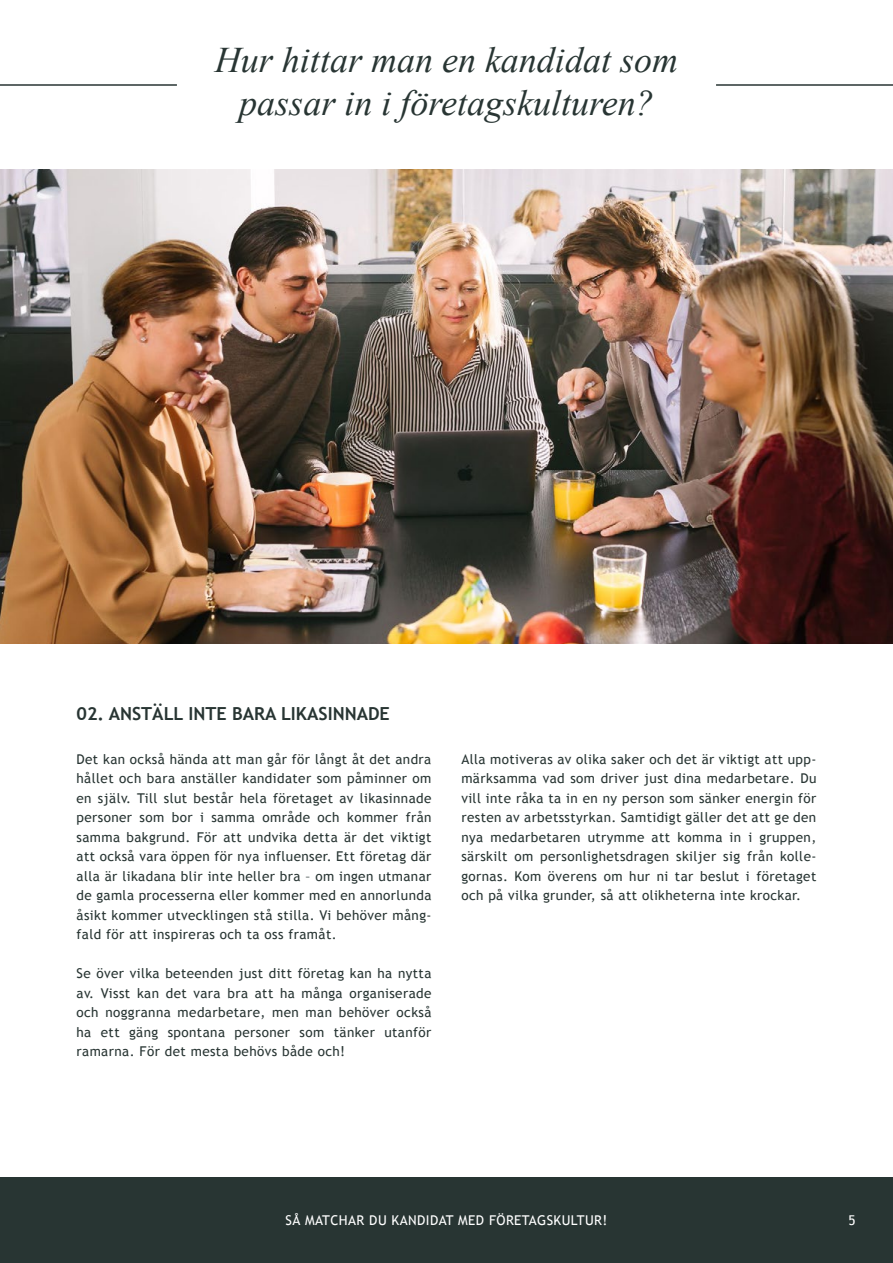
<style>
.page{position:relative;width:893px;height:1263px;background:#fff}
.page>*{position:absolute;margin:0;border:0;box-sizing:border-box;transform-origin:0 0}
.t1{font:italic 36px/43.2px "Times New Roman";color:#283533;text-align:center}
.t2{font:700 18px "Trebuchet MS";color:#283533}
.t3{font:13.5px/19.5px "Trebuchet MS";letter-spacing:.03em;color:#283533;text-align:justify}
.t4{font:13.5px "Trebuchet MS";letter-spacing:.03em;color:#fff}
</style>
<div class="page">
<div style="left:0;top:1178px;width:893px;height:85px;background:#283533"></div>
<img style="left:0;top:170px;width:893px;height:473px">
<hr style="left:0;top:84px;width:177px;height:2px;background:#283533">
<hr style="left:716px;top:84px;width:177px;height:2px;background:#283533">
<h1 class="t1" style="left:215px;top:37px;width:464px">Hur hittar man en kandidat som passar in i företagskulturen?</h1>
<h2 class="t2" style="left:77px;top:703px;width:315px">02. ANSTÄLL INTE BARA LIKASINNADE</h2>
<p class="t3" style="left:77px;top:749px;width:357px">Det kan också hända att man går för långt åt det andra hållet och bara anställer kandidater som påminner om en själv. Till slut består hela företaget av likasinnade personer som bor i samma område och kommer från samma bakgrund. För att undvika detta är det viktigt att också vara öppen för nya influenser. Ett företag där alla är likadana blir inte heller bra – om ingen utmanar de gamla processerna eller kommer med en annorlunda åsikt kommer utvecklingen stå stilla. Vi behöver mång&shy;fald för att inspireras och ta oss framåt.</p>
<p class="t3" style="left:77px;top:964px;width:356px">Se över vilka beteenden just ditt företag kan ha nytta av. Visst kan det vara bra att ha många organiserade och noggranna medarbetare, men man behöver också ha ett gäng spontana personer som tänker utanför ramarna. För det mesta behövs både och!</p>
<p class="t3" style="left:461px;top:749px;width:356px">Alla motiveras av olika saker och det är viktigt att upp&shy;märksamma vad som driver just dina medarbetare. Du vill inte råka ta in en ny person som sänker energin för resten av arbetsstyrkan. Samtidigt gäller det att ge den nya medarbetaren utrymme att komma in i gruppen, särskilt om personlighetsdragen skiljer sig från kolle&shy;gornas. Kom överens om hur ni tar beslut i företaget och på vilka grunder, så att olikheterna inte krockar.</p>
<p class="t4" style="left:285px;top:1212px;width:323px">SÅ MATCHAR DU KANDIDAT MED FÖRETAGSKULTUR!</p>
<p class="t4" style="left:848px;top:1212px;width:9px">5</p>
</div>
